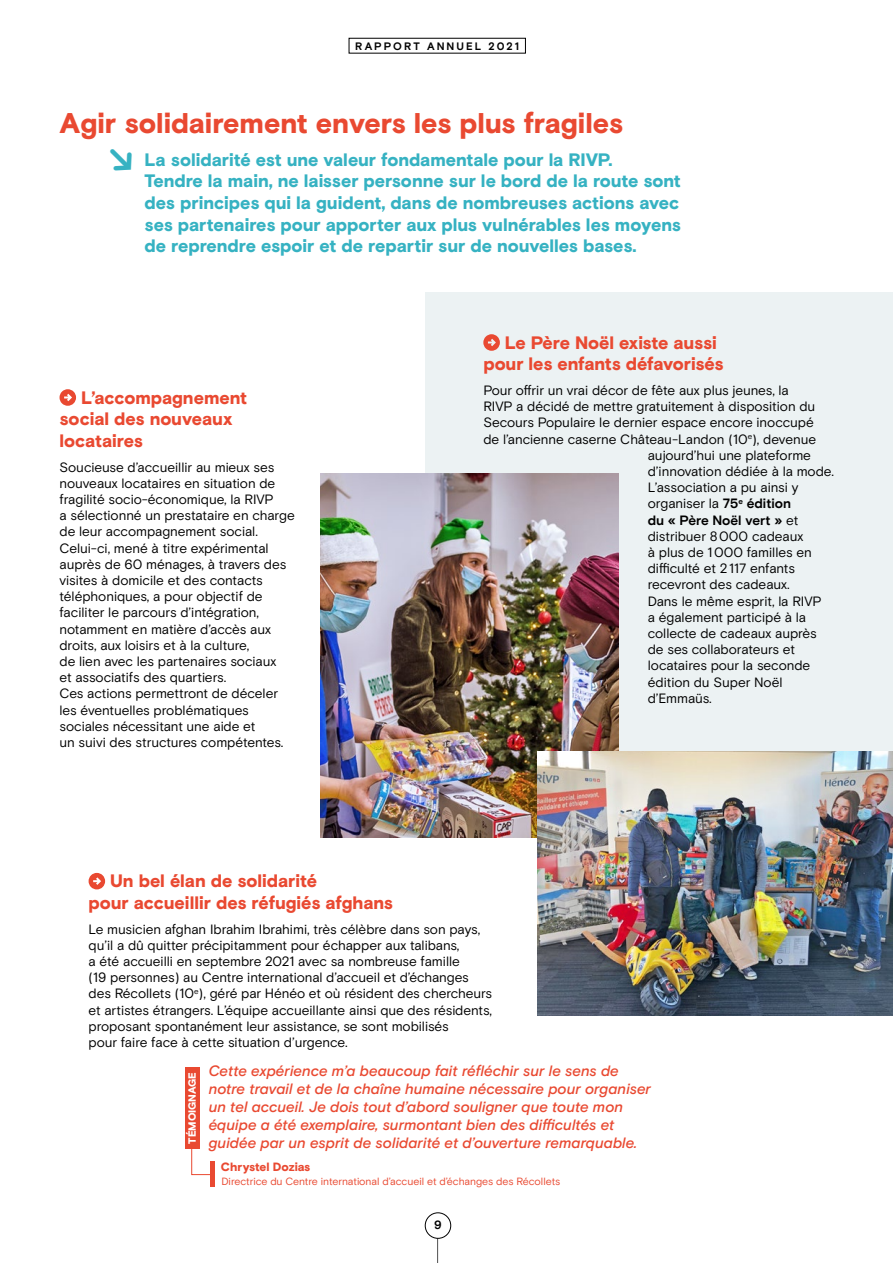
<style>
.page{position:relative;width:893px;height:1263px;background:#fff}
.page>*{position:absolute;margin:0;border:0;box-sizing:border-box;transform-origin:0 0}
.t1{font:900 28.5px "Basis Grotesque Pro";color:#e94931}
.t2{font:900 18px/21.6px "Basis Grotesque Pro";letter-spacing:-.005em;color:#36b2c2}
.t3{font:900 18px/21.6px "Basis Grotesque Pro";letter-spacing:-.005em;color:#e94931}
.t4{font:italic 500 15px/18px "Basis Grotesque Pro";letter-spacing:-.005em;color:#e94931}
.t5{font:13.5px/16.2px "Basis Grotesque Pro";letter-spacing:-.005em;color:#000}
.t6{font:700 13.5px "Basis Grotesque Pro";letter-spacing:-.005em;color:#000}
.t7{font:900 12px "Basis Grotesque Pro";letter-spacing:-.005em;color:#e94931}
.t8{font:700 12px "Basis Grotesque Pro";color:#000}
.t9{font:700 10.8px "Basis Grotesque Pro";letter-spacing:.19em;color:#000}
.t10{font:10.5px "Basis Grotesque Pro";letter-spacing:-.01em;color:#e94931}
.t11{font:900 10.5px "Basis Grotesque Pro";letter-spacing:-.01em;color:#fff}
.s1{font-weight:700}
.s2{font-weight:400}
</style>
<div class="page">
<svg style="left:437px;top:1239px;width:1px;height:24px"></svg>
<div style="left:425px;top:292px;width:468px;height:496px;background:#ecf2f3"></div>
<svg style="left:60px;top:389px;width:16px;height:17px"></svg>
<svg style="left:483px;top:334px;width:17px;height:17px"></svg>
<img style="left:320px;top:474px;width:298px;height:364px">
<svg style="left:89px;top:873px;width:16px;height:16px"></svg>
<svg style="left:191px;top:1149px;width:22px;height:26px"></svg>
<div style="left:185px;top:1067px;width:15px;height:82px;background:#e94931"></div>
<hr style="left:210px;top:1162px;width:4px;height:25px;background:#e94931">
<img style="left:537px;top:751px;width:356px;height:265px">
<div style="left:425px;top:1212px;width:26px;height:27px;border:1px solid #000;border-radius:50%"></div>
<p class="t9" style="left:355px;top:39px;width:165px">RAPPORT ANNUEL 2021</p>
<h1 class="t1" style="left:60px;top:106px;width:565px">Agir solidairement envers les plus fragiles</h1>
<p class="t2" style="left:145px;top:150px;width:538px">La solidarité est une valeur fondamentale pour la RIVP.<br>Tendre la main, ne laisser personne sur le bord de la route sont des principes qui la guident, dans de nombreuses actions avec ses partenaires pour apporter aux plus vulnérables les moyens de reprendre espoir et de repartir sur de nouvelles bases.</p>
<h2 class="t3" style="left:60px;top:387px;width:189px;text-indent:21px">L’accompagnement social des nouveaux locataires</h2>
<p class="t5" style="left:60px;top:459px;width:237px">Soucieuse d’accueillir au mieux ses nouveaux locataires en situation de fragilité socio-économique, la RIVP<br>a sélectionné un prestataire en charge de leur accompagnement social.<br>Celui-ci, mené à titre expérimental auprès de 60 ménages, à travers des visites à domicile et des contacts téléphoniques, a pour objectif de faciliter le parcours d’intégration, notamment en matière d’accès aux droits, aux loisirs et à la culture,<br>de lien avec les partenaires sociaux<br>et associatifs des quartiers.<br>Ces actions permettront de déceler les éventuelles problématiques sociales nécessitant une aide et<br>un suivi des structures compétentes.</p>
<h2 class="t3" style="left:483px;top:332px;width:242px;text-indent:21px">Le Père Noël existe aussi pour les enfants défavorisés</h2>
<p class="t5" style="left:483px;top:382px;width:307px">Pour offrir un vrai décor de fête aux plus jeunes, la</p>
<p class="t5" style="left:483px;top:399px;width:333px">RIVP a décidé de mettre gratuitement à disposition du</p>
<p class="t5" style="left:483px;top:415px;width:332px">Secours Populaire le dernier espace encore inoccupé</p>
<p class="t5" style="left:483px;top:431px;width:334px">de l’ancienne caserne Château-Landon (10<sup>e</sup>), devenue</p>
<p class="t5" style="left:648px;top:447px;width:165px">aujourd’hui une plateforme</p>
<p class="t5" style="left:648px;top:463px;width:188px">d’innovation dédiée à la mode.</p>
<p class="t5" style="left:648px;top:480px;width:152px">L’association a pu ainsi y</p>
<p class="t5" style="left:648px;top:496px;width:145px">organiser la <span class="s1">75</span><sup>e</sup> <span class="s1">édition</span></p>
<p class="t6" style="left:648px;top:512px;width:152px">du « Père Noël vert » <span class="s2">et</span></p>
<p class="t5" style="left:648px;top:528px;width:157px">distribuer 8000 cadeaux</p>
<p class="t5" style="left:648px;top:544px;width:166px">à plus de 1000 familles en</p>
<p class="t5" style="left:648px;top:561px;width:149px">difficulté et 2117 enfants</p>
<p class="t5" style="left:648px;top:577px;width:143px">recevront des cadeaux.</p>
<p class="t5" style="left:648px;top:593px;width:175px">Dans le même esprit, la RIVP</p>
<p class="t5" style="left:648px;top:609px;width:160px">a également participé à la</p>
<p class="t5" style="left:648px;top:625px;width:171px">collecte de cadeaux auprès</p>
<p class="t5" style="left:648px;top:642px;width:149px">de ses collaborateurs et</p>
<p class="t5" style="left:648px;top:658px;width:164px">locataires pour la seconde</p>
<p class="t5" style="left:648px;top:674px;width:136px">édition du Super Noël</p>
<p class="t5" style="left:648px;top:690px;width:65px">d’Emmaüs.</p>
<h2 class="t3" style="left:89px;top:871px;width:306px;text-indent:21px">Un bel élan de solidarité<br>pour accueillir des réfugiés afghans</h2>
<p class="t5" style="left:89px;top:921px;width:405px">Le musicien afghan Ibrahim Ibrahimi, très célèbre dans son pays, qu’il a dû quitter précipitamment pour échapper aux talibans,<br>a été accueilli en septembre 2021 avec sa nombreuse famille<br>(19 personnes) au Centre international d’accueil et d’échanges des Récollets (10<sup>e</sup>), géré par Hénéo et où résident des chercheurs et artistes étrangers. L’équipe accueillante ainsi que des résidents, proposant spontanément leur assistance, se sont mobilisés<br>pour faire face à cette situation d’urgence.</p>
<p class="t4" style="left:209px;top:1062px;width:444px">Cette expérience m’a beaucoup fait réfléchir sur le sens de notre travail et de la chaîne humaine nécessaire pour organiser un tel accueil. Je dois tout d’abord souligner que toute mon équipe a été exemplaire, surmontant bien des difficultés et guidée par un esprit de solidarité et d’ouverture remarquable.</p>
<p class="t11" style="left:186px;top:1143px;width:73px;rotate:-90deg">TÉMOIGNAGE</p>
<p class="t7" style="left:221px;top:1160px;width:91px">Chrystel Dozias</p>
<p class="t10" style="left:221px;top:1175px;width:340px">Directrice du Centre international d’accueil et d’échanges des Récollets</p>
<p class="t8" style="left:434px;top:1218px;width:9px">9</p>
</div>
